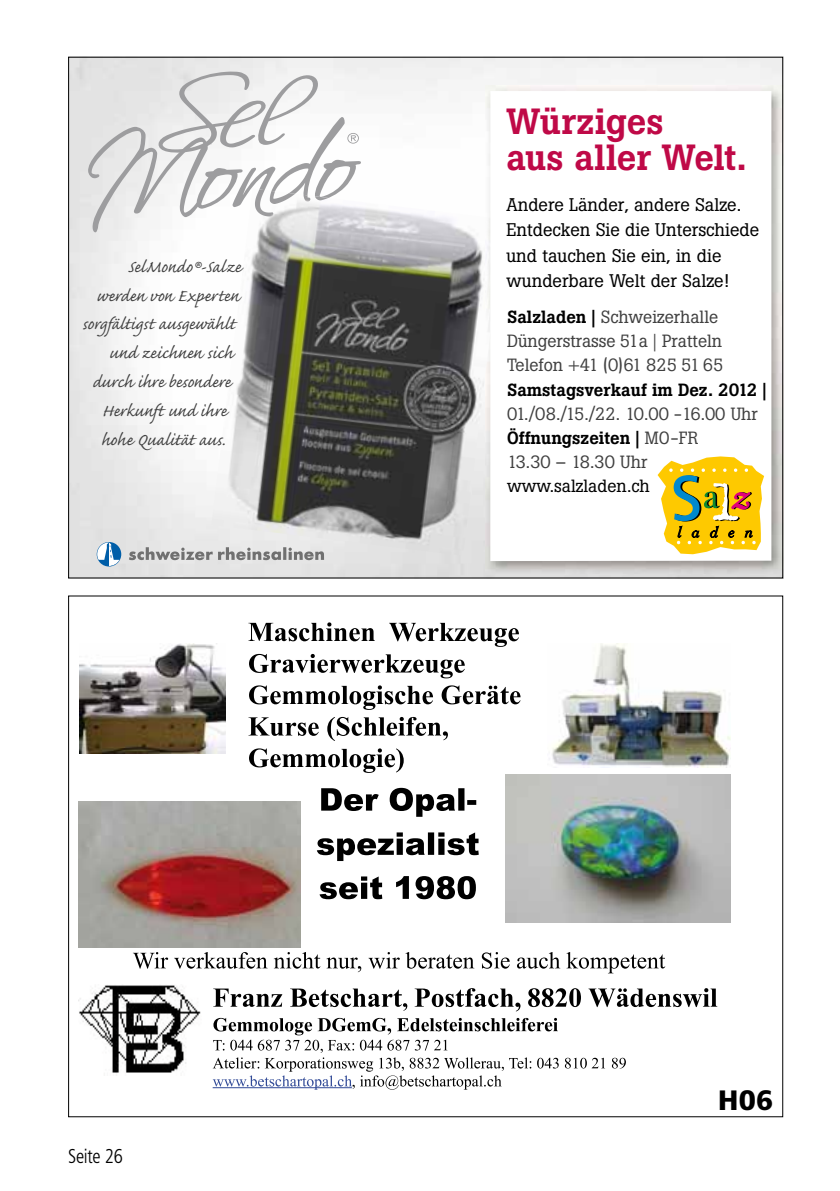
<style>
.page{position:relative;width:840px;height:1191px;background:#fff}
.page>*{position:absolute;margin:0;border:0;box-sizing:border-box;transform-origin:0 0}
.t1{font:500 36px/36px "Boton";color:#bf0947}
.t2{font:900 28px "Frutiger";color:#000}
.t3{font:21.6px "Caflisch Script";color:#404040}
.t4{font:300 condensed 20px "Frutiger";letter-spacing:-.015em;color:#000;scale:.96 1}
.t5{font:18.2px/25.2px "Boton";color:#000}
.t6{font:17.6px/24.2px "Boton";color:#404040}
.t7{font:500 17.6px "Boton";color:#000}
.t8{font:17.6px "Boton";color:#000}
.s1{font-weight:500;color:#000}
</style>
<div class="page">
<img style="left:79px;top:643px;width:146px;height:110px">
<svg style="left:248px;top:622px;width:270px;height:25px"></svg>
<svg style="left:249px;top:654px;width:215px;height:24px"></svg>
<svg style="left:249px;top:685px;width:271px;height:25px"></svg>
<svg style="left:248px;top:717px;width:199px;height:24px"></svg>
<svg style="left:249px;top:748px;width:154px;height:25px"></svg>
<img style="left:549px;top:643px;width:181px;height:124px">
<img style="left:78px;top:801px;width:222px;height:146px">
<svg style="left:321px;top:788px;width:155px;height:29px"></svg>
<svg style="left:316px;top:832px;width:162px;height:29px"></svg>
<svg style="left:319px;top:876px;width:156px;height:23px"></svg>
<img style="left:505px;top:774px;width:225px;height:148px">
<svg style="left:133px;top:952px;width:532px;height:21px"></svg>
<img style="left:78px;top:985px;width:123px;height:88px">
<svg style="left:213px;top:988px;width:194px;height:22px"></svg>
<svg style="left:414px;top:988px;width:106px;height:23px"></svg>
<svg style="left:528px;top:988px;width:189px;height:19px"></svg>
<hr style="left:212px;top:1087px;width:140px;height:1px;background:#314a97">
<svg style="left:213px;top:1018px;width:412px;height:71px"></svg>
<img style="left:211px;top:203px;width:274px;height:352px">
<svg style="left:88px;top:59px;width:276px;height:174px"></svg>
<img style="left:270px;top:191px;width:40px;height:13px">
<svg style="left:97px;top:542px;width:24px;height:24px"></svg>
<svg style="left:129px;top:547px;width:195px;height:13px;background:#b5b5b5"></svg>
<img style="left:485px;top:86px;width:295px;height:488px">
<img style="left:485px;top:217px;width:5px;height:159px">
<div style="left:490px;top:91px;width:281px;height:470px;background:#fff"></div>
<svg style="left:657px;top:456px;width:106px;height:98px"></svg>
<p class="t3" style="left:128px;top:255px;width:115px">SelMondo®-Salze</p>
<p class="t3" style="left:96px;top:284px;width:144px">werden von Experten</p>
<p class="t3" style="left:82px;top:313px;width:154px">sorgfältigst ausgewählt</p>
<p class="t3" style="left:109px;top:342px;width:125px">und zeichnen sich</p>
<p class="t3" style="left:92px;top:371px;width:140px">durch ihre besondere</p>
<p class="t3" style="left:102px;top:400px;width:127px">Herkunft und ihre</p>
<p class="t3" style="left:101px;top:428px;width:125px">hohe Qualität aus.</p>
<p class="t4" style="left:68px;top:1144px;width:59px">Seite 26</p>
<h1 class="t1" style="left:506px;top:104px;width:242px">Würziges<br>aus aller Welt.</h1>
<p class="t5" style="left:506px;top:192px;width:254px">Andere Länder, andere Salze.<br>Entdecken Sie die Unterschiede und tauchen Sie ein, in die wunderbare Welt der Salze!</p>
<p class="t6" style="left:507px;top:305px;width:218px"><span class="s1">Salzladen |</span> Schweizerhalle<br>Düngerstrasse 51a | Pratteln<br>Telefon +41 (0)61 825 51 65</p>
<p class="t7" style="left:507px;top:379px;width:261px">Samstagsverkauf im Dez. 2012 |</p>
<p class="t6" style="left:507px;top:401px;width:252px">01./08./15./22. 10.00 -16.00 Uhr<br><span class="s1">Öffnungszeiten |</span> MO-FR<br>13.30 – 18.30 Uhr</p>
<p class="t8" style="left:507px;top:475px;width:144px">www.salzladen.ch</p>
<h2 class="t2" style="left:717px;top:1083px;width:57px">H06</h2>
</div>
